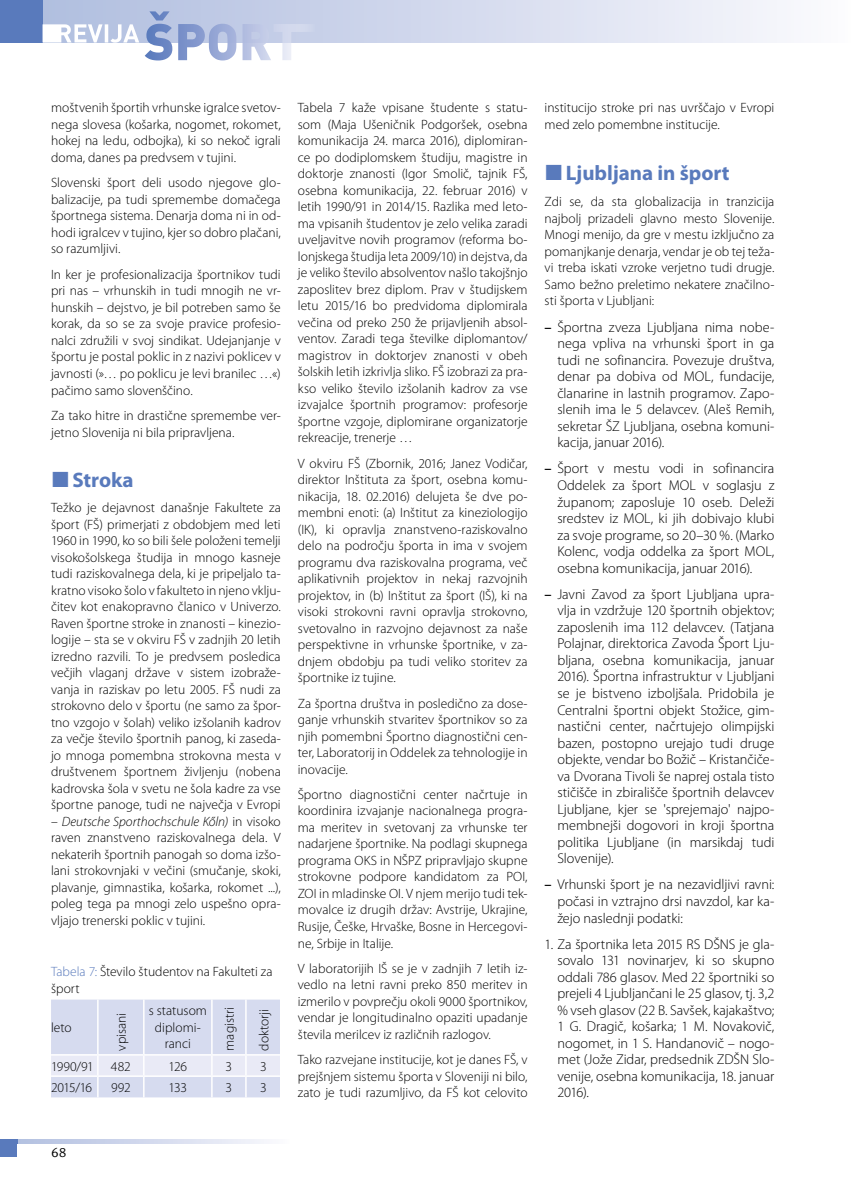
<style>
.page{position:relative;width:851px;height:1191px;background:#fff}
.page>*{position:absolute;margin:0;border:0;box-sizing:border-box;transform-origin:0 0}
.t1{font:700 21px "Myriad Pro";color:#597abc}
.t2{font:300 14.25px/16.5px "Myriad Pro";letter-spacing:-.005em;color:#000;text-align:justify}
.t3{font:300 13.5px/16.5px "Myriad Pro";color:#000;text-align:justify}
.t4{font:13.5px "Meta Pro";color:#000}
.s1{font-style:italic}
.s2{color:#597abc}
.s3{font-weight:600}
</style>
<div class="page">
<div style="left:0;top:0;width:850px;height:43px;background:linear-gradient(to right,#aab9dd,#faf9fd)"></div>
<div style="left:0;top:0;width:43px;height:43px;background:#597abc"></div>
<div style="left:0;top:1140px;width:289px;height:17px;background:linear-gradient(to right,#acbade,#faf9fd)"></div>
<svg style="left:145px;top:11px;width:170px;height:49px"></svg>
<svg style="left:43px;top:24px;width:96px;height:19px"></svg>
<div style="left:0;top:1140px;width:17px;height:17px;background:#597abc"></div>
<div style="left:17px;top:1144px;width:272px;height:13px;background:#fff"></div>
<svg style="left:51px;top:999px;width:229px;height:98px;background:#dce0f1"></svg>
<hr style="left:246px;top:1075px;width:34px;height:2px;background:#fff">
<hr style="left:245px;top:1077px;width:2px;height:20px;background:#fff">
<p class="t3" style="left:51px;top:100px;width:231px">moštvenih športih vrhunske igralce svetov&shy;nega slovesa (košarka, nogomet, rokomet, hokej na ledu, odbojka), ki so nekoč igrali doma, danes pa predvsem v tujini.</p>
<p class="t3" style="left:51px;top:175px;width:231px">Slovenski šport deli usodo njegove glo&shy;balizacije, pa tudi spremembe domačega športnega sistema. Denarja doma ni in od&shy;hodi igralcev v tujino, kjer so dobro plačani, so razumljivi.</p>
<p class="t3" style="left:51px;top:266px;width:231px">In ker je profesionalizacija športnikov tudi pri nas – vrhunskih in tudi mnogih ne vr&shy;hunskih – dejstvo, je bil potreben samo še korak, da so se za svoje pravice profesio&shy;nalci združili v svoj sindikat. Udejanjanje v športu je postal poklic in z nazivi poklicev v javnosti (»… po poklicu je levi branilec …«) pačimo samo slovenščino.</p>
<p class="t3" style="left:51px;top:407px;width:231px">Za tako hitre in drastične spremembe ver&shy;jetno Slovenija ni bila pripravljena.</p>
<h1 class="t1" style="left:72px;top:466px;width:63px">Stroka</h1>
<p class="t3" style="left:51px;top:500px;width:231px">Težko je dejavnost današnje Fakultete za šport (FŠ) primerjati z obdobjem med leti 1960 in 1990, ko so bili šele položeni temelji visokošolskega študija in mnogo kasneje tudi raziskovalnega dela, ki je pripeljalo ta&shy;kratno visoko šolo v fakulteto in njeno vklju&shy;čitev kot enakopravno članico v Univerzo.<br>Raven športne stroke in znanosti – kinezio&shy;logije – sta se v okviru FŠ v zadnjih 20 letih izredno razvili. To je predvsem posledica večjih vlaganj države v sistem izobraže&shy;vanja in raziskav po letu 2005. FŠ nudi za strokovno delo v športu (ne samo za špor&shy;tno vzgojo v šolah) veliko izšolanih kadrov za večje število športnih panog, ki zaseda&shy;jo mnoga pomembna strokovna mesta v društvenem športnem življenju (nobena kadrovska šola v svetu ne šola kadre za vse športne panoge, tudi ne največja v Evropi</p>
<p class="t3" style="left:51px;top:813px;width:231px">– <span class="s1">Deutsche Sporthochschule Kőln)</span> in visoko raven znanstveno raziskovalnega dela. V nekaterih športnih panogah so doma izšo&shy;lani strokovnjaki v večini (smučanje, skoki, plavanje, gimnastika, košarka, rokomet ...), poleg tega pa mnogi zelo uspešno opra&shy;vljajo trenerski poklic v tujini.</p>
<p class="t3" style="left:51px;top:964px;width:223px"><span class="s2">Tabela 7:</span> Število študentov na Fakulteti za šport</p>
<p class="t3" style="left:51px;top:1019px;width:22px">leto</p>
<p class="t3" style="left:113px;top:1050px;width:39px;rotate:-90deg">vpisani</p>
<p class="t3" style="left:149px;top:1003px;width:60px;text-align:center">s statusom diplomi&shy;ranci</p>
<p class="t3" style="left:221px;top:1050px;width:45px;rotate:-90deg">magistri</p>
<p class="t3" style="left:256px;top:1050px;width:43px;rotate:-90deg">doktorji</p>
<p class="t3" style="left:51px;top:1058px;width:44px">1990/91</p>
<p class="t3" style="left:111px;top:1058px;width:21px">482</p>
<p class="t3" style="left:168px;top:1058px;width:20px">126</p>
<p class="t3" style="left:225px;top:1058px;width:8px">3</p>
<p class="t3" style="left:260px;top:1058px;width:8px">3</p>
<p class="t3" style="left:51px;top:1079px;width:43px">2015/16</p>
<p class="t3" style="left:111px;top:1079px;width:21px">992</p>
<p class="t3" style="left:169px;top:1079px;width:20px">133</p>
<p class="t3" style="left:225px;top:1079px;width:8px">3</p>
<p class="t3" style="left:260px;top:1079px;width:8px">3</p>
<p class="t3" style="left:298px;top:100px;width:231px">Tabela 7 kaže vpisane študente s statu&shy;som (Maja Ušeničnik Podgoršek, osebna komunikacija 24. marca 2016), diplomiran&shy;ce po dodiplomskem študiju, magistre in doktorje znanosti (Igor Smolič, tajnik FŠ, osebna komunikacija, 22. februar 2016) v letih 1990/91 in 2014/15. Razlika med leto&shy;ma vpisanih študentov je zelo velika zaradi uveljavitve novih programov (reforma bo&shy;lonjskega študija leta 2009/10) in dejstva, da je veliko število absolventov našlo takojšnjo zaposlitev brez diplom. Prav v študijskem letu 2015/16 bo predvidoma diplomirala večina od preko 250 že prijavljenih absol&shy;ventov. Zaradi tega številke diplomantov/ magistrov in doktorjev znanosti v obeh šolskih letih izkrivlja sliko. FŠ izobrazi za pra&shy;kso veliko število izšolanih kadrov za vse izvajalce športnih programov: profesorje športne vzgoje, diplomirane organizatorje rekreacije, trenerje …</p>
<p class="t3" style="left:298px;top:455px;width:231px">V okviru FŠ (Zbornik, 2016; Janez Vodičar, direktor Inštituta za šport, osebna komu&shy;nikacija, 18. 02.2016) delujeta še dve po&shy;membni enoti: (a) Inštitut za kineziologijo (IK), ki opravlja znanstveno-raziskovalno delo na področju športa in ima v svojem programu dva raziskovalna programa, več aplikativnih projektov in nekaj razvojnih projektov, in (b) Inštitut za šport (IŠ), ki na visoki strokovni ravni opravlja strokovno, svetovalno in razvojno dejavnost za naše perspektivne in vrhunske športnike, v za&shy;dnjem obdobju pa tudi veliko storitev za športnike iz tujine.</p>
<p class="t3" style="left:298px;top:695px;width:231px">Za športna društva in posledično za dose&shy;ganje vrhunskih stvaritev športnikov so za njih pomembni Športno diagnostični cen&shy;ter, Laboratorij in Oddelek za tehnologije in inovacije.</p>
<p class="t3" style="left:298px;top:786px;width:231px">Športno diagnostični center načrtuje in koordinira izvajanje nacionalnega progra&shy;ma meritev in svetovanj za vrhunske ter nadarjene športnike. Na podlagi skupnega programa OKS in NŠPZ pripravljajo skupne strokovne podpore kandidatom za POI, ZOI in mladinske OI. V njem merijo tudi tek&shy;movalce iz drugih držav: Avstrije, Ukrajine, Rusije, Češke, Hrvaške, Bosne in Hercegovi&shy;ne, Srbije in Italije.</p>
<p class="t3" style="left:298px;top:960px;width:231px">V laboratorijih IŠ se je v zadnjih 7 letih iz&shy;vedlo na letni ravni preko 850 meritev in izmerilo v povprečju okoli 9000 športnikov, vendar je longitudinalno opaziti upadanje števila merilcev iz različnih razlogov.</p>
<p class="t3" style="left:298px;top:1051px;width:231px">Tako razvejane institucije, kot je danes FŠ, v prejšnjem sistemu športa v Sloveniji ni bilo, zato je tudi razumljivo, da FŠ kot celovito</p>
<p class="t3" style="left:544px;top:99px;width:231px">institucijo stroke pri nas uvrščajo v Evropi med zelo pomembne institucije.</p>
<h1 class="t1" style="left:566px;top:159px;width:165px">Ljubljana in šport</h1>
<p class="t3" style="left:544px;top:193px;width:231px">Zdi se, da sta globalizacija in tranzicija najbolj prizadeli glavno mesto Slovenije.<br>Mnogi menijo, da gre v mestu izključno za pomanjkanje denarja, vendar je ob tej teža&shy;vi treba iskati vzroke verjetno tudi drugje.<br>Samo bežno preletimo nekatere značilno&shy;sti športa v Ljubljani:</p>
<p class="t2" style="left:557px;top:319px;width:218px;text-indent:-13px"><span class="s3">–</span> Športna zveza Ljubljana nima nobe&shy;nega vpliva na vrhunski šport in ga tudi ne sofinancira. Povezuje društva, denar pa dobiva od MOL, fundacije, članarine in lastnih programov. Zapo&shy;slenih ima le 5 delavcev. (Aleš Remih, sekretar ŠZ Ljubljana, osebna komuni&shy;kacija, januar 2016).</p>
<p class="t2" style="left:557px;top:461px;width:218px;text-indent:-13px"><span class="s3">–</span> Šport v mestu vodi in sofinancira Oddelek za šport MOL v soglasju z županom; zaposluje 10 oseb. Deleži sredstev iz MOL, ki jih dobivajo klubi za svoje programe, so 20–30 %. (Marko Kolenc, vodja oddelka za šport MOL, osebna komunikacija, januar 2016).</p>
<p class="t2" style="left:557px;top:586px;width:218px;text-indent:-13px"><span class="s3">–</span> Javni Zavod za šport Ljubljana upra&shy;vlja in vzdržuje 120 športnih objektov; zaposlenih ima 112 delavcev. (Tatjana Polajnar, direktorica Zavoda Šport Lju&shy;bljana, osebna komunikacija, januar 2016). Športna infrastruktur v Ljubljani se je bistveno izboljšala. Pridobila je Centralni športni objekt Stožice, gim&shy;nastični center, načrtujejo olimpijski bazen, postopno urejajo tudi druge objekte, vendar bo Božič – Kristančiče&shy;va Dvorana Tivoli še naprej ostala tisto stičišče in zbirališče športnih delavcev Ljubljane, kjer se 'sprejemajo' najpo&shy;membnejši dogovori in kroji športna politika Ljubljane (in marsikdaj tudi Slovenije).</p>
<p class="t2" style="left:557px;top:876px;width:218px;text-indent:-13px"><span class="s3">–</span> Vrhunski šport je na nezavidljivi ravni: počasi in vztrajno drsi navzdol, kar ka&shy;žejo naslednji podatki:</p>
<p class="t2" style="left:557px;top:936px;width:218px;text-indent:-13px">1. Za športnika leta 2015 RS DŠNS je gla&shy;sovalo 131 novinarjev, ki so skupno oddali 786 glasov. Med 22 športniki so prejeli 4 Ljubljančani le 25 glasov, tj. 3,2 % vseh glasov (22 B. Savšek, kajakaštvo; 1 G. Dragič, košarka; 1 M. Novakovič, nogomet, in 1 S. Handanovič – nogo&shy;met (Jože Zidar, predsednik ZDŠN Slo&shy;venije, osebna komunikacija, 18. januar 2016).</p>
<p class="t4" style="left:51px;top:1144px;width:17px">68</p>
</div>
